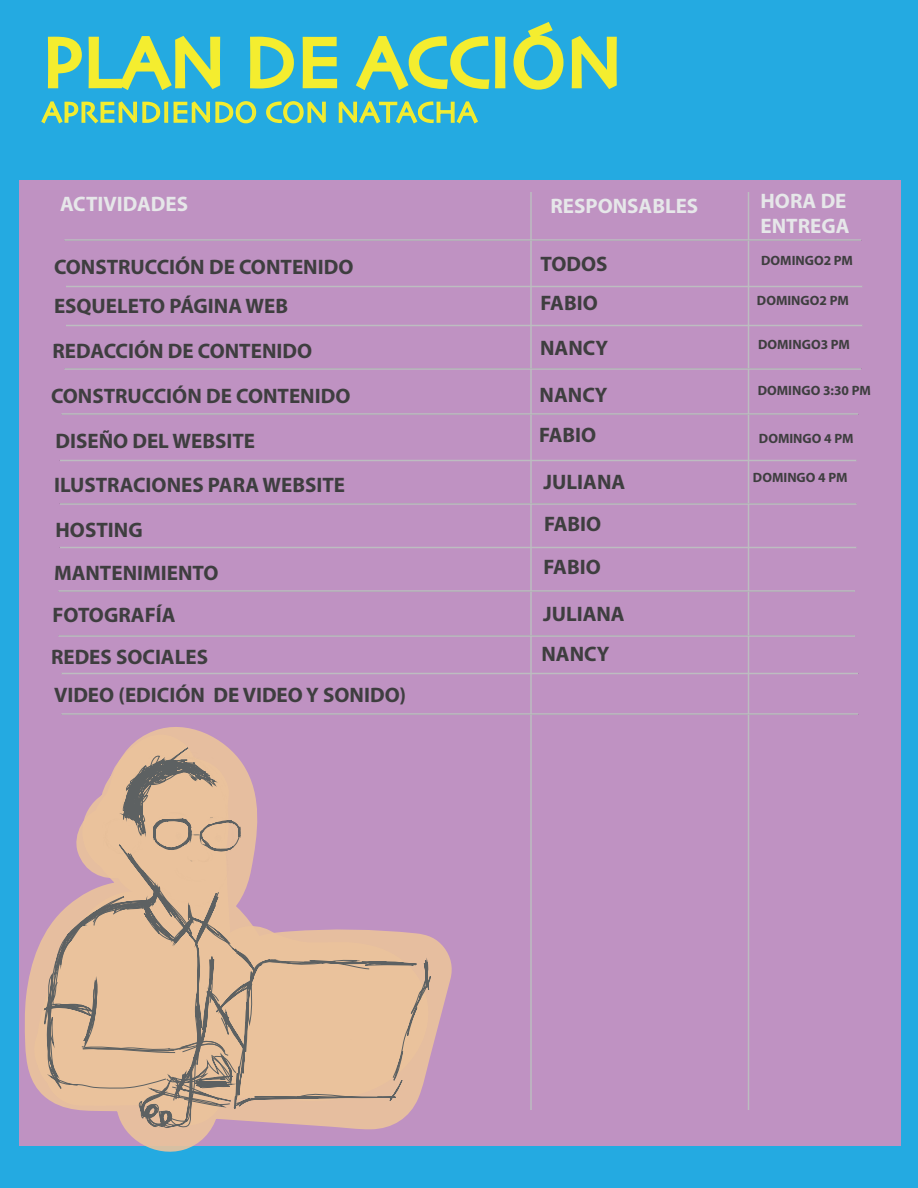
<style>
.page{position:relative;width:918px;height:1188px;background:#24aae1}
.page>*{position:absolute;margin:0;border:0;box-sizing:border-box;transform-origin:0 0}
.t1{font:72px "Skia";color:#f4ed2f}
.t2{font:30px "Skia";color:#f4ed2f}
.t3{font:700 21px/42.5px "Myriad Pro";color:#3e3e3f}
.t4{font:700 21px/25.2px "Myriad Pro";color:#e6e7e9}
.t5{font:700 13.5px "Myriad Pro";color:#3e3e3f}
</style>
<div class="page">
<svg style="left:41px;top:22px;width:576px;height:102px"></svg>
<div style="left:20px;top:180px;width:882px;height:966px;background:#bf92c2"></div>
<hr style="left:530px;top:192px;width:2px;height:918px;background:#bcbdc0">
<hr style="left:748px;top:192px;width:1px;height:918px;background:#bcbdc0">
<hr style="left:64px;top:239px;width:797px;height:2px;background:#bcbdc0">
<hr style="left:66px;top:286px;width:796px;height:1px;background:#bcbdc0">
<hr style="left:66px;top:325px;width:796px;height:1px;background:#bcbdc0">
<hr style="left:64px;top:368px;width:797px;height:2px;background:#bcbdc0">
<hr style="left:62px;top:413px;width:796px;height:2px;background:#bcbdc0">
<hr style="left:60px;top:460px;width:796px;height:1px;background:#bcbdc0">
<hr style="left:60px;top:503px;width:796px;height:2px;background:#bcbdc0">
<hr style="left:60px;top:547px;width:796px;height:1px;background:#bcbdc0">
<hr style="left:58px;top:590px;width:797px;height:2px;background:#bcbdc0">
<hr style="left:58px;top:635px;width:797px;height:2px;background:#bcbdc0">
<hr style="left:62px;top:673px;width:796px;height:1px;background:#bcbdc0">
<hr style="left:62px;top:713px;width:796px;height:2px;background:#bcbdc0">
<svg style="left:25px;top:727px;width:427px;height:425px"></svg>
<svg style="left:34px;top:735px;width:396px;height:393px"></svg>
<h1 class="t1" style="left:42px;top:19px;width:582px">PLAN DE ACCIÓN</h1>
<h2 class="t2" style="left:42px;top:94px;width:437px">APRENDIENDO CON NATACHA</h2>
<p class="t4" style="left:60px;top:191px;width:130px">ACTIVIDADES</p>
<p class="t4" style="left:550px;top:193px;width:149px">RESPONSABLES</p>
<p class="t4" style="left:760px;top:188px;width:90px">HORA DE<br>ENTREGA</p>
<p class="t3" style="left:54px;top:247px;width:301px;line-height:39px">CONSTRUCCIÓN DE CONTENIDO<br>ESQUELETO PÁGINA WEB</p>
<p class="t3" style="left:51px;top:328px;width:301px;line-height:45px">REDACCIÓN DE CONTENIDO<br>CONSTRUCCIÓN DE CONTENIDO<br>DISEÑO DEL WEBSITE</p>
<p class="t5" style="left:761px;top:251px;width:93px">DOMINGO2 PM</p>
<p class="t5" style="left:757px;top:292px;width:93px">DOMINGO2 PM</p>
<p class="t5" style="left:758px;top:335px;width:93px">DOMINGO3 PM</p>
<p class="t5" style="left:758px;top:382px;width:115px">DOMINGO 3:30 PM</p>
<p class="t5" style="left:759px;top:430px;width:96px">DOMINGO 4 PM</p>
<p class="t5" style="left:753px;top:469px;width:96px">DOMINGO 4 PM</p>
<p class="t3" style="left:541px;top:244px;width:68px;line-height:39px">TODOS<br>FABIO</p>
<p class="t3" style="left:540px;top:326px;width:70px">NANCY</p>
<p class="t3" style="left:539px;top:374px;width:70px;line-height:40.5px">NANCY<br>FABIO</p>
<p class="t3" style="left:54px;top:463px;width:293px">ILUSTRACIONES PARA WEBSITE</p>
<p class="t3" style="left:544px;top:460px;width:83px">JULIANA</p>
<p class="t3" style="left:51px;top:508px;width:169px">HOSTING<br>MANTENIMIENTO<br>FOTOGRAFÍA<br>REDES SOCIALES</p>
<p class="t3" style="left:54px;top:673px;width:353px">VIDEO (EDICIÓN DE VIDEO Y SONIDO)</p>
<p class="t3" style="left:544px;top:501px;width:59px;line-height:43.5px">FABIO<br>FABIO</p>
<p class="t3" style="left:543px;top:592px;width:83px">JULIANA</p>
<p class="t3" style="left:542px;top:632px;width:70px">NANCY</p>
</div>
